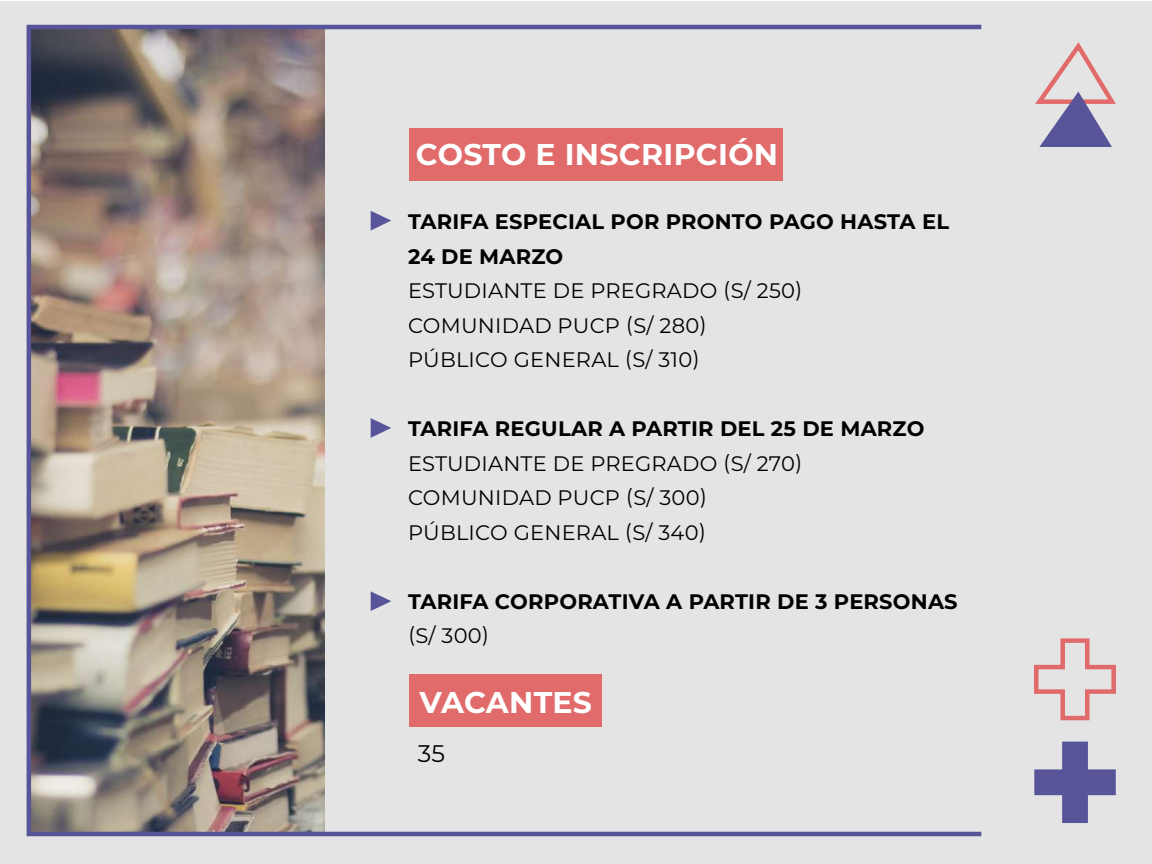
<style>
.page{position:relative;width:1152px;height:864px;background:#fff}
.page>*{position:absolute;margin:0;border:0;box-sizing:border-box;transform-origin:0 0}
.t1{font:700 30px "Montserrat";letter-spacing:.01em;color:#fff}
.t2{font:24px "Montserrat";color:#000}
.t3{font:21px/34.5px "Montserrat";letter-spacing:.01em;color:#000}
.t4{font:700 21px/34.5px "Montserrat";letter-spacing:.01em;color:#000}
</style>
<div class="page">
<div style="left:0;top:2px;width:1152px;height:862px;background:#e4e4e4"></div>
<img style="left:32px;top:30px;width:292px;height:801px">
<div style="left:410px;top:674px;width:192px;height:52px;background:#e16b6b"></div>
<div style="left:410px;top:128px;width:373px;height:52px;background:#e16b6b"></div>
<svg style="left:371px;top:211px;width:20px;height:19px"></svg>
<svg style="left:371px;top:418px;width:20px;height:20px"></svg>
<svg style="left:371px;top:591px;width:20px;height:20px"></svg>
<svg style="left:1034px;top:638px;width:82px;height:83px"></svg>
<svg style="left:1034px;top:742px;width:82px;height:81px"></svg>
<svg style="left:1035px;top:42px;width:81px;height:105px"></svg>
<div style="left:27px;top:25px;width:957px;height:811px;border:4px solid #575499"></div>
<h1 class="t1" style="left:416px;top:132px;width:364px">COSTO E INSCRIPCIÓN</h1>
<p class="t4" style="left:408px;top:204px;width:543px">TARIFA ESPECIAL POR PRONTO PAGO HASTA EL<br>24 DE MARZO</p>
<p class="t3" style="left:408px;top:273px;width:396px">ESTUDIANTE DE PREGRADO (S/ 250)<br>COMUNIDAD PUCP (S/ 280)<br>PÚBLICO GENERAL (S/ 310)</p>
<p class="t4" style="left:408px;top:411px;width:518px">TARIFA REGULAR A PARTIR DEL 25 DE MARZO</p>
<p class="t3" style="left:408px;top:445px;width:396px">ESTUDIANTE DE PREGRADO (S/ 270)<br>COMUNIDAD PUCP (S/ 300)<br>PÚBLICO GENERAL (S/ 340)</p>
<p class="t4" style="left:408px;top:583px;width:551px">TARIFA CORPORATIVA A PARTIR DE 3 PERSONAS</p>
<p class="t3" style="left:408px;top:618px;width:83px">(S/ 300)</p>
<h1 class="t1" style="left:420px;top:680px;width:174px">VACANTES</h1>
<p class="t2" style="left:418px;top:737px;width:29px">35</p>
</div>
